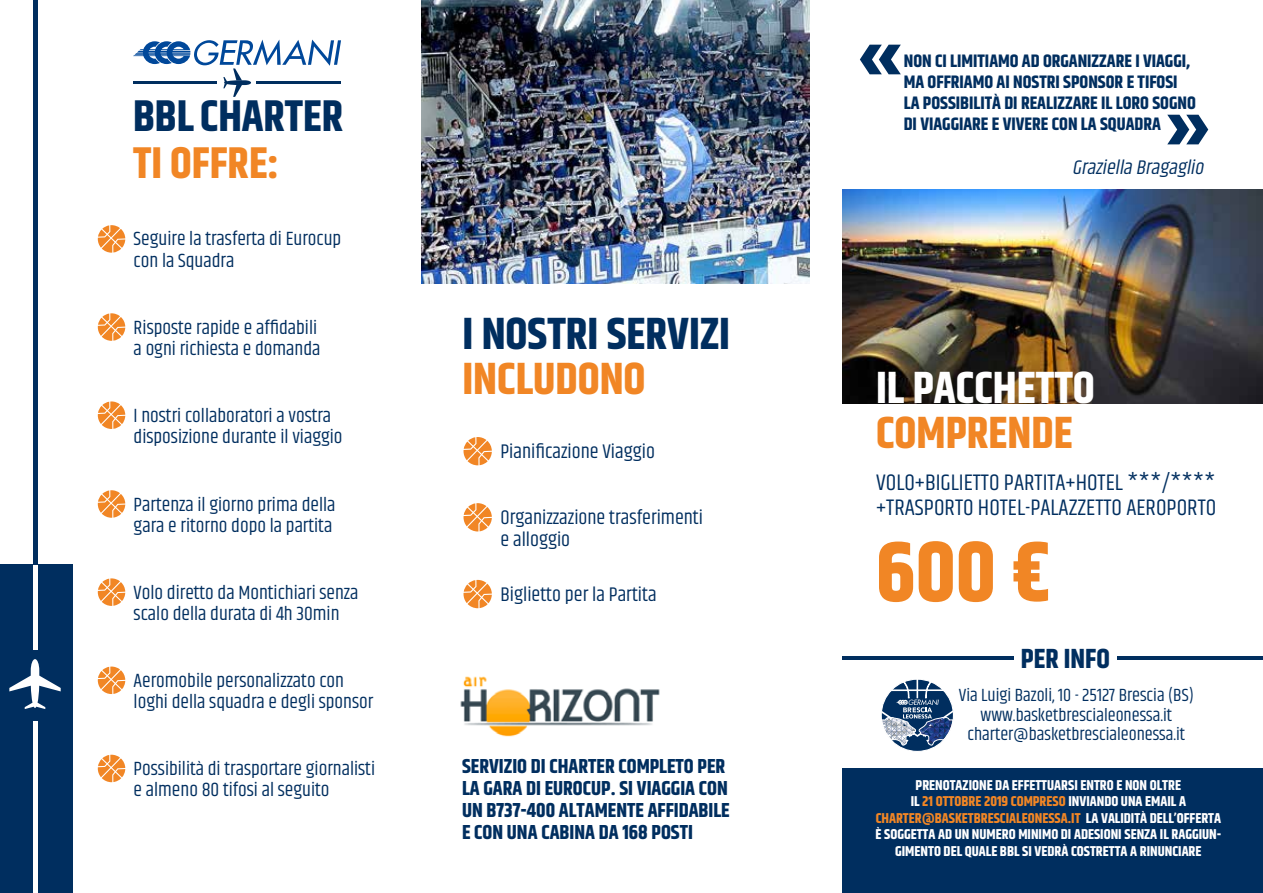
<style>
.page{position:relative;width:1263px;height:893px;background:#fff}
.page>*{position:absolute;margin:0;border:0;box-sizing:border-box;transform-origin:0 0}
.t1{font:700 85.5px "Khand";color:#f18625}
.t2{font:700 45px "Khand";color:#f18625}
.t3{font:700 45px "Khand";color:#002e5f}
.t4{font:700 45px "Khand";color:#fff}
.t5{font:700 44.25px "Khand";color:#002e5f}
.t6{font:700 44.25px "Khand";color:#f18625}
.t7{font:700 27.6px "Khand";color:#002e5f}
.t8{font:22.95px/24.9px "Khand";color:#002e5f}
.t9{font:700 20.25px/21.8px "Khand";color:#002e5f}
.t10{font:20.25px/21.8px "Khand";color:#002e5f}
.t11{font:italic 20.25px "Khand";color:#002e5f}
.t12{font:19.65px/21.1px "Khand";color:#002e5f}
.t13{font:700 18px/21px "Khand";color:#002e5f}
.t14{font:18px/19.5px "Khand";color:#002e5f;text-align:center}
.t15{font:700 14.25px/16.5px "Khand";color:#fff;text-align:center}
.s1{color:#f18625}
</style>
<div class="page">
<div style="left:0;top:564px;width:72px;height:329px;background:#002e5f"></div>
<div style="left:842px;top:769px;width:421px;height:124px;background:#002e5f"></div>
<img style="left:421px;top:0;width:388px;height:284px">
<img style="left:842px;top:189px;width:421px;height:215px">
<hr style="left:33px;top:564px;width:4px;height:86px;background:#fff">
<hr style="left:33px;top:721px;width:4px;height:172px;background:#fff">
<div style="left:33px;top:0;width:5px;height:564px;background:#002e5f"></div>
<svg style="left:9px;top:659px;width:52px;height:50px"></svg>
<svg style="left:133px;top:40px;width:208px;height:57px"></svg>
<svg style="left:463px;top:437px;width:29px;height:28px"></svg>
<svg style="left:463px;top:503px;width:29px;height:28px"></svg>
<svg style="left:463px;top:580px;width:29px;height:28px"></svg>
<svg style="left:98px;top:225px;width:27px;height:28px"></svg>
<svg style="left:98px;top:313px;width:27px;height:28px"></svg>
<svg style="left:98px;top:401px;width:27px;height:28px"></svg>
<svg style="left:98px;top:490px;width:27px;height:28px"></svg>
<svg style="left:98px;top:578px;width:27px;height:28px"></svg>
<svg style="left:98px;top:667px;width:27px;height:27px"></svg>
<svg style="left:98px;top:755px;width:27px;height:27px"></svg>
<img style="left:460px;top:676px;width:200px;height:61px">
<div style="left:881px;top:679px;width:72px;height:72px;background:#002e5f;border-radius:50%"></div>
<svg style="left:881px;top:679px;width:72px;height:67px"></svg>
<hr style="left:842px;top:656px;width:421px;height:3px;background:#002e5f">
<div style="left:1014px;top:639px;width:103px;height:32px;background:#fff"></div>
<img style="left:842px;top:189px;width:19px;height:166px">
<img style="left:861px;top:189px;width:91px;height:166px">
<img style="left:952px;top:189px;width:55px;height:187px">
<svg style="left:1147px;top:129px;width:110px;height:268px"></svg>
<img style="left:1007px;top:189px;width:140px;height:215px">
<svg style="left:860px;top:44px;width:348px;height:113px"></svg>
<h3 class="t5" style="left:133px;top:85px;width:212px">BBL CHARTER</h3>
<h3 class="t6" style="left:133px;top:131px;width:147px">TI OFFRE:</h3>
<p class="t12" style="left:134px;top:230px;width:209px">Seguire la trasferta di Eurocup con la Squadra</p>
<p class="t12" style="left:134px;top:318px;width:188px">Risposte rapide e affidabili a ogni richiesta e domanda</p>
<p class="t12" style="left:134px;top:406px;width:210px">I nostri collaboratori a vostra disposizione durante il viaggio</p>
<p class="t12" style="left:134px;top:495px;width:203px">Partenza il giorno prima della gara e ritorno dopo la partita</p>
<p class="t12" style="left:134px;top:583px;width:226px">Volo diretto da Montichiari senza scalo della durata di 4h 30min</p>
<p class="t12" style="left:134px;top:671px;width:241px">Aeromobile personalizzato con loghi della squadra e degli sponsor</p>
<p class="t13" style="left:904px;top:51px;width:294px">NON CI LIMITIAMO AD ORGANIZZARE I VIAGGI, MA OFFRIAMO AI NOSTRI SPONSOR E TIFOSI LA POSSIBILITÀ DI REALIZZARE IL LORO SOGNO DI VIAGGIARE E VIVERE CON LA SQUADRA</p>
<p class="t11" style="left:1072px;top:155px;width:138px">GraziellaBragaglio</p>
<h2 class="t3" style="left:462px;top:302px;width:269px">I NOSTRI SERVIZI</h2>
<h2 class="t2" style="left:462px;top:347px;width:185px">INCLUDONO</h2>
<h2 class="t4" style="left:876px;top:356px;width:220px">IL PACCHETTO</h2>
<p class="t10" style="left:500px;top:442px;width:156px">Pianificazione Viaggio</p>
<h2 class="t2" style="left:876px;top:401px;width:198px">COMPRENDE</h2>
<p class="t10" style="left:500px;top:508px;width:204px">Organizzazione trasferimenti e alloggio</p>
<p class="t10" style="left:500px;top:584px;width:158px">Biglietto per la Partita</p>
<p class="t8" style="left:876px;top:471px;width:342px">VOLO+BIGLIETTO PARTITA+HOTEL ***/**** +TRASPORTO HOTEL-PALAZZETTO AEROPORTO</p>
<h1 class="t1" style="left:876px;top:511px;width:178px">600 €</h1>
<h3 class="t7" style="left:1021px;top:639px;width:90px">PER INFO</h3>
<p class="t14" style="left:959px;top:687px;width:236px">Via Luigi Bazoli, 10 - 25127 Brescia (BS) www.basketbrescialeonessa.it charter@basketbrescialeonessa.it</p>
<p class="t12" style="left:134px;top:759px;width:243px">Possibilità di trasportare giornalisti e almeno 80 tifosi al seguito</p>
<p class="t9" style="left:462px;top:757px;width:269px">SERVIZIO DI CHARTER COMPLETO PER<br>LA GARA DI EUROCUP. SI VIAGGIA CON<br>UN B737-400 ALTAMENTE AFFIDABILE<br>E CON UNA CABINA DA 168 POSTI</p>
<p class="t15" style="left:875px;top:778px;width:347px">PRENOTAZIONE DA EFFETTUARSI ENTRO E NON OLTRE<br>IL <span class="s1">21 OTTOBRE 2019 COMPRESO</span> INVIANDO UNA EMAIL A <span class="s1">CHARTER@BASKETBRESCIALEONESSA.IT</span> LA VALIDITÀ DELL’OFFERTA È SOGGETTA AD UN NUMERO MINIMO DI ADESIONI SENZA IL RAGGIUN-GIMENTO DEL QUALE BBL SI VEDRÀ COSTRETTA A RINUNCIARE</p>
</div>
